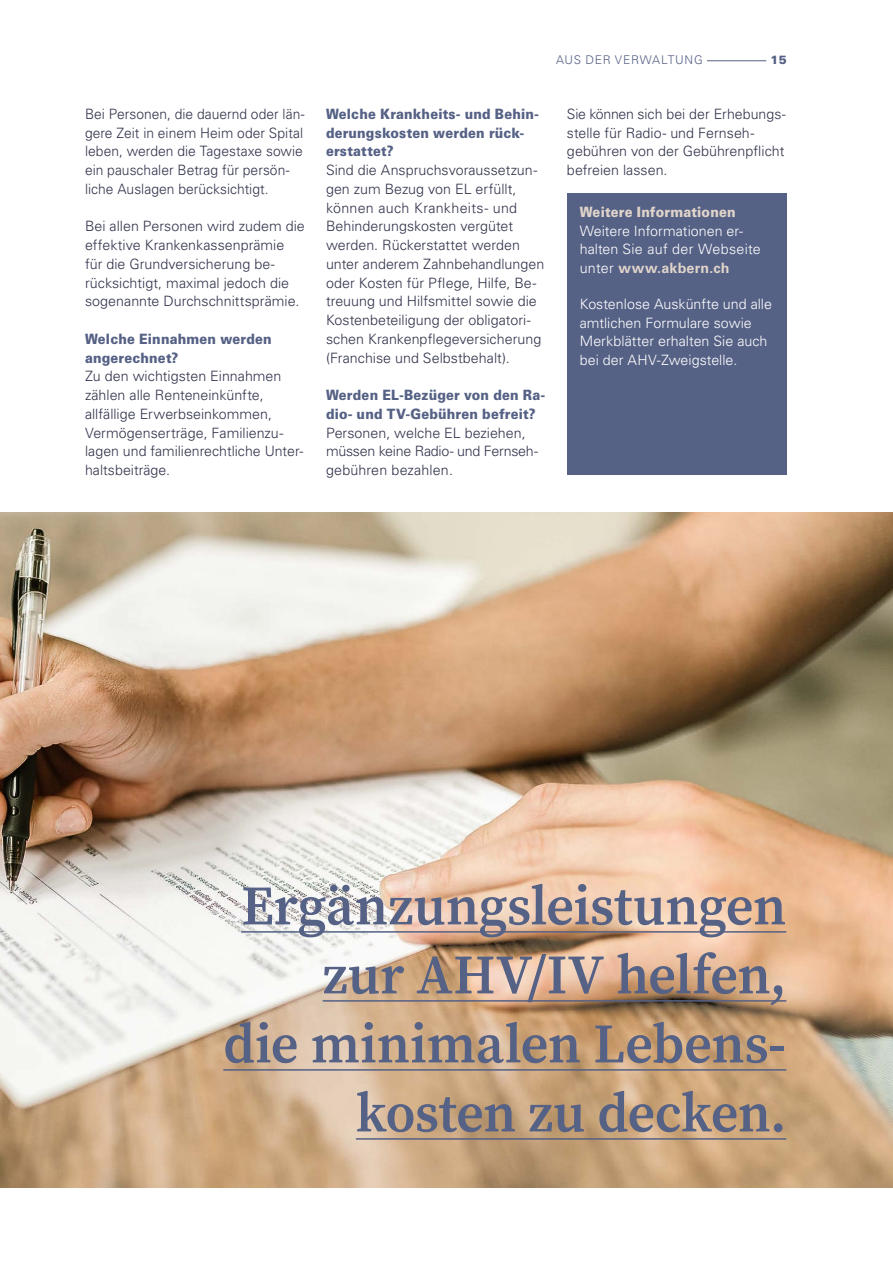
<style>
.page{position:relative;width:893px;height:1263px;background:#fff}
.page>*{position:absolute;margin:0;border:0;box-sizing:border-box;transform-origin:0 0}
.t1{font:55.5px/69px "Source Serif Variable";letter-spacing:-.005em;color:#556185;text-align:right}
.t2{font:300 14.25px/18.8px "Univers LT Std";color:#31334b}
.t3{font:300 14.25px/18.8px "Univers LT Std";color:#fff}
.t4{font:900 14.25px/18.8px "Univers LT Std";letter-spacing:.015em;color:#556185;scale:.9 1}
.t5{font:900 14.25px "Univers LT Std";letter-spacing:.015em;color:#e0d4ca;scale:.9 1}
.t6{font:300 12px "Univers LT Std";letter-spacing:.06em;color:#556185}
.t7{font:900 12px "Univers LT Std";color:#556185}
.s1{font-weight:700;color:#e0d4ca}
</style>
<div class="page">
<div style="left:567px;top:194px;width:220px;height:281px;background:#556185"></div>
<img style="left:0;top:513px;width:893px;height:675px">
<hr style="left:241px;top:931px;width:545px;height:2px;background:#556185">
<hr style="left:323px;top:1000px;width:463px;height:2px;background:#556185">
<hr style="left:223px;top:1069px;width:563px;height:2px;background:#556185">
<hr style="left:356px;top:1138px;width:430px;height:2px;background:#556185">
<hr style="left:707px;top:60px;width:59px;height:1px;background:#556185">
<p class="t2" style="left:85px;top:104px;width:221px">Bei Personen, die dauernd oder län&shy;gere Zeit in einem Heim oder Spital leben, werden die Tagestaxe sowie ein pauschaler Betrag für persön&shy;liche Auslagen berücksichtigt.</p>
<p class="t2" style="left:85px;top:217px;width:221px">Bei allen Personen wird zudem die effektive Krankenkassenprämie für die Grundversicherung be&shy;rücksichtigt, maximal jedoch die sogenannte Durchschnittsprämie.</p>
<p class="t4" style="left:85px;top:329px;width:209px">Welche Einnahmen werden angerechnet?</p>
<p class="t2" style="left:85px;top:367px;width:220px">Zu den wichtigsten Einnahmen zählen alle Renteneinkünfte, allfällige Erwerbseinkommen,<br>Vermögenserträge, Familienzu&shy;lagen und familienrechtliche Unter&shy;haltsbeiträge.</p>
<p class="t6" style="left:556px;top:53px;width:148px">AUS DER VERWALTUNG</p>
<p class="t7" style="left:771px;top:53px;width:18px">15</p>
<p class="t4" style="left:326px;top:104px;width:238px">Welche Krankheits- und Behin&shy;derungskosten werden rück&shy;erstattet?</p>
<p class="t2" style="left:326px;top:161px;width:220px">Sind die Anspruchsvoraussetzun&shy;gen zum Bezug von EL erfüllt, können auch Krankheits- und<br>Behinderungskosten vergütet werden. Rückerstattet werden unter anderem Zahnbehandlungen oder Kosten für Pflege, Hilfe, Be&shy;treuung und Hilfsmittel sowie die<br>Kostenbeteiligung der obligatori&shy;schen Krankenpflegeversicherung (Franchise und Selbstbehalt).</p>
<p class="t4" style="left:326px;top:385px;width:245px">Werden EL-Bezüger von den Ra&shy;dio- und TV-Gebühren befreit?</p>
<p class="t2" style="left:326px;top:423px;width:214px">Personen, welche EL beziehen, müssen keine Radio- und Fernseh&shy;gebühren bezahlen.</p>
<p class="t2" style="left:567px;top:104px;width:220px">Sie können sich bei der Erhebungs&shy;stelle für Radio- und Fernseh&shy;gebühren von der Gebührenpflicht befreien lassen.</p>
<p class="t5" style="left:580px;top:203px;width:175px">Weitere Informationen</p>
<p class="t3" style="left:580px;top:221px;width:183px">Weitere Informationen er&shy;halten Sie auf der Webseite unter <span class="s1">www.akbern.ch</span></p>
<p class="t3" style="left:580px;top:294px;width:194px">Kostenlose Auskünfte und alle amtlichen Formulare sowie<br>Merkblätter erhalten Sie auch bei der AHV-Zweigstelle.</p>
<h1 class="t1" style="left:223px;top:871px;width:565px">Ergänzungsleistungen zur AHV/IV helfen,<br>die minimalen Lebens&shy;kosten zu decken.</h1>
</div>
